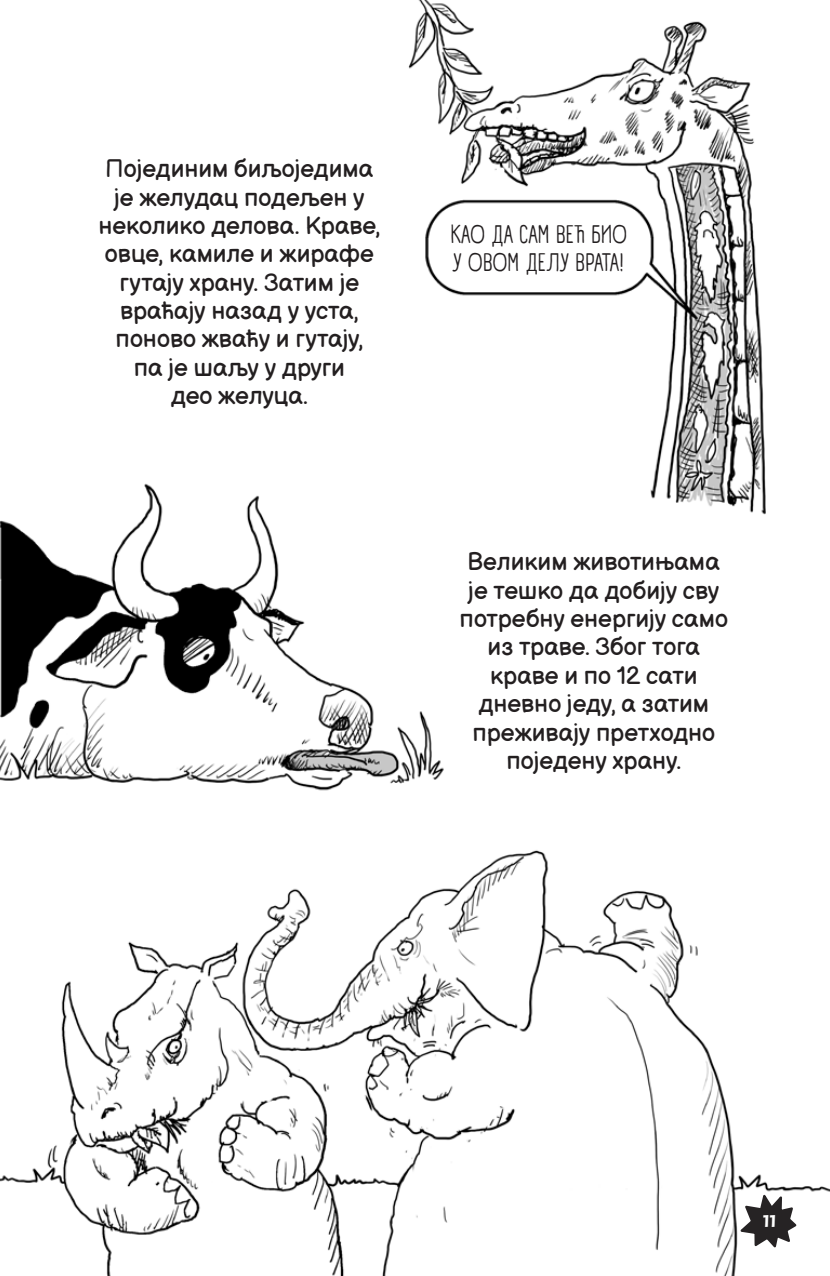
<style>
.page{position:relative;width:830px;height:1276px;background:#fff}
.page>*{position:absolute;margin:0;border:0;box-sizing:border-box;transform-origin:0 0}
.t1{font:24.75px/28.3px "Balsamiq Sans";color:#231f20;text-align:center}
.t2{font:24.75px/28.1px "Panforte Pro";letter-spacing:.005em;color:#231f20;scale:.9 1}
.t3{font:18.22px "MEXE";color:#fff;scale:1.11 1}
</style>
<div class="page">
<img style="left:0;top:0;width:829px;height:1276px">
<svg style="left:736px;top:1190px;width:62px;height:61px"></svg>
<p class="t1" style="left:98px;top:153px;width:283px">Појединим биљоједима је желудац подељен у неколико делова. Краве, овце, камиле и жирафе гутају храну. Затим је враћају назад у уста, поново жваћу и гутају, па је шаљу у други<br>део желуца.</p>
<p class="t2" style="left:450px;top:222px;width:198px">КАО ДА САМ ВЕЋ БИО<br>У ОВОМ ДЕЛУ ВРАТА!</p>
<p class="t1" style="left:459px;top:546px;width:270px">Великим животињама је тешко да добију сву потребну енергију само из траве. Због тога краве и по 12 сати дневно једу, а затим преживају претходно поједену храну.</p>
<p class="t3" style="left:762px;top:1210px;width:13px">11</p>
</div>
